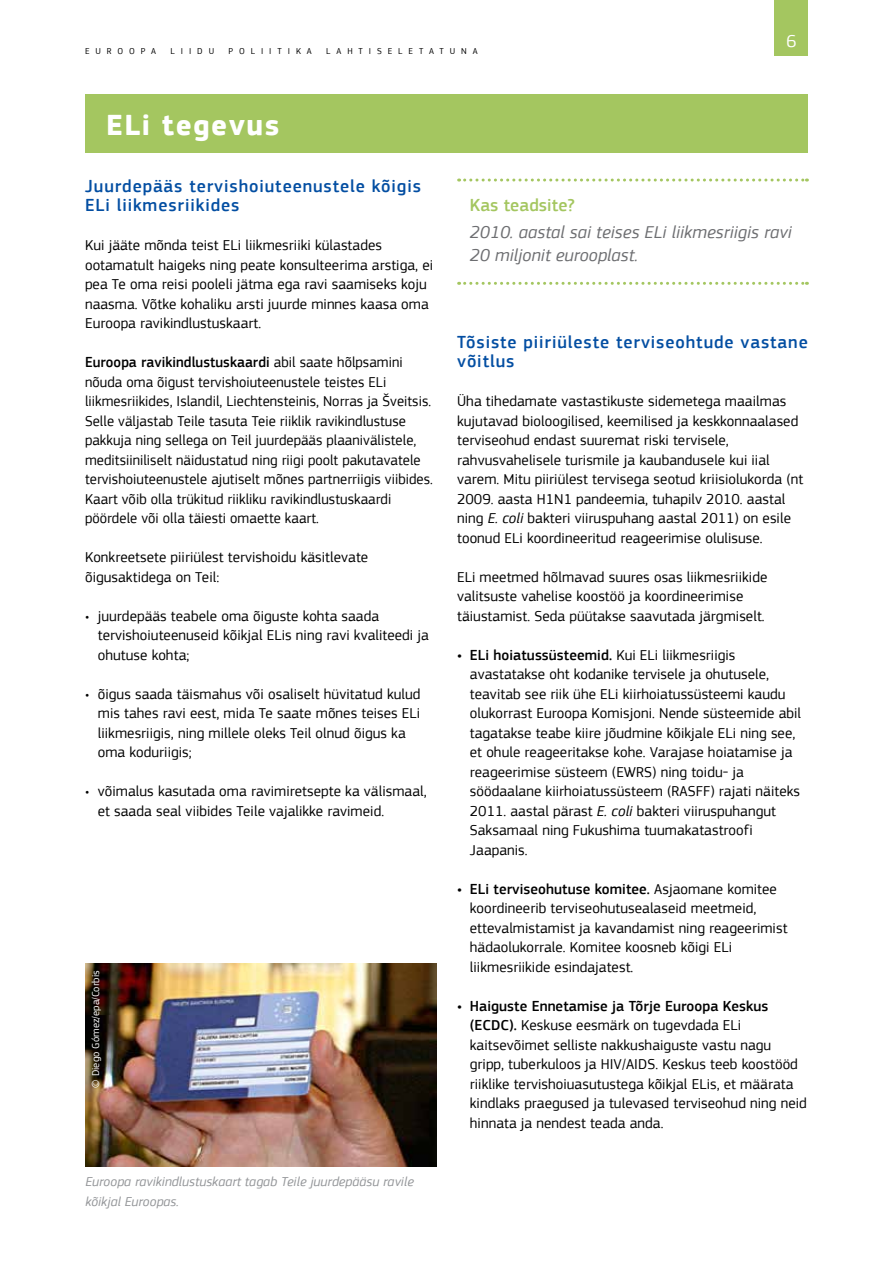
<style>
.page{position:relative;width:893px;height:1263px;background:#fff}
.page>*{position:absolute;margin:0;border:0;box-sizing:border-box;transform-origin:0 0}
.t1{font:700 30px "EC Square Sans Pro";letter-spacing:.05em;color:#fff}
.t2{font:500 18px/19.5px "EC Square Sans Pro";letter-spacing:.05em;color:#034ea2}
.t3{font:italic 18px/22.5px "EC Square Sans Pro";letter-spacing:.005em;color:#6d6e71}
.t4{font:500 18px "EC Square Sans Pro";letter-spacing:.005em;color:#a4c660}
.t5{font:18px "EC Square Sans Pro";color:#fff}
.t6{font:15px/19.5px "EC Square Sans Pro";letter-spacing:.005em;color:#000}
.t7{font:italic 13.5px/19.5px "EC Square Sans Pro";letter-spacing:.005em;color:#939598}
.t8{font:10.5px "EC Square Sans Pro";letter-spacing:.005em;color:#fff}
.t9{font:9px "EC Square Sans Pro";letter-spacing:.66em;color:#000}
.s1{font-weight:500}
.s2{font-style:italic}
</style>
<div class="page">
<div style="left:775px;top:0;width:33px;height:55px;background:#a4c660"></div>
<svg style="left:459px;top:179px;width:348px;height:3px"></svg>
<svg style="left:459px;top:282px;width:348px;height:3px"></svg>
<img style="left:85px;top:964px;width:351px;height:203px">
<div style="left:85px;top:94px;width:723px;height:59px;background:#a4c660"></div>
<p class="t9" style="left:85px;top:45px;width:73px">EUROOPA</p>
<p class="t9" style="left:171px;top:45px;width:45px">LIIDU</p>
<p class="t9" style="left:229px;top:45px;width:85px">POLIITIKA</p>
<p class="t9" style="left:326px;top:45px;width:153px">LAHTISELETATUNA</p>
<h1 class="t1" style="left:106px;top:107px;width:175px">ELi tegevus</h1>
<p class="t5" style="left:786px;top:30px;width:12px">6</p>
<p class="t2" style="left:85px;top:176px;width:337px">Juurdepääs tervishoiuteenustele kõigis<br>ELi liikmesriikides</p>
<p class="t6" style="left:85px;top:236px;width:350px">Kui jääte mõnda teist ELi liikmesriiki külastades ootamatult haigeks ning peate konsulteerima arstiga, ei pea Te oma reisi pooleli jätma ega ravi saamiseks koju naasma. Võtke kohaliku arsti juurde minnes kaasa oma Euroopa ravikindlustuskaart.</p>
<p class="t6" style="left:85px;top:353px;width:349px"><span class="s1">Euroopa ravikindlustuskaardi</span> abil saate hõlpsamini nõuda oma õigust tervishoiuteenustele teistes ELi liikmesriikides, Islandil, Liechtensteinis, Norras ja Šveitsis.<br>Selle väljastab Teile tasuta Teie riiklik ravikindlustuse pakkuja ning sellega on Teil juurdepääs plaanivälistele, meditsiiniliselt näidustatud ning riigi poolt pakutavatele tervishoiuteenustele ajutiselt mõnes partnerriigis viibides.<br>Kaart võib olla trükitud riikliku ravikindlustuskaardi pöördele või olla täiesti omaette kaart.</p>
<p class="t6" style="left:85px;top:548px;width:285px">Konkreetsete piiriülest tervishoidu käsitlevate õigusaktidega on Teil:</p>
<p class="t6" style="left:98px;top:606px;width:333px;text-indent:-13px">• juurdepääs teabele oma õiguste kohta saada tervishoiuteenuseid kõikjal ELis ning ravi kvaliteedi ja ohutuse kohta;</p>
<p class="t6" style="left:98px;top:684px;width:324px;text-indent:-13px">• õigus saada täismahus või osaliselt hüvitatud kulud mis tahes ravi eest, mida Te saate mõnes teises ELi liikmesriigis, ning millele oleks Teil olnud õigus ka oma koduriigis;</p>
<p class="t6" style="left:98px;top:782px;width:330px;text-indent:-13px">• võimalus kasutada oma ravimiretsepte ka välismaal, et saada seal viibides Teile vajalikke ravimeid.</p>
<p class="t8" style="left:90px;top:1088px;width:119px;rotate:-90deg">© Diego Gómez/epa/Corbis</p>
<p class="t7" style="left:85px;top:1172px;width:330px">Euroopa ravikindlustuskaart tagab Teile juurdepääsu ravile kõikjal Euroopas.</p>
<p class="t4" style="left:470px;top:195px;width:106px">Kas teadsite?</p>
<p class="t3" style="left:470px;top:221px;width:323px">2010. aastal sai teises ELi liikmesriigis ravi<br>20 miljonit eurooplast.</p>
<p class="t2" style="left:457px;top:332px;width:352px">Tõsiste piiriüleste terviseohtude vastane võitlus</p>
<p class="t6" style="left:457px;top:392px;width:348px">Üha tihedamate vastastikuste sidemetega maailmas kujutavad bioloogilised, keemilised ja keskkonnaalased terviseohud endast suuremat riski tervisele, rahvusvahelisele turismile ja kaubandusele kui iial varem. Mitu piiriülest tervisega seotud kriisiolukorda (nt 2009. aasta H1N1 pandeemia, tuhapilv 2010. aastal ning <span class="s2">E. coli</span> bakteri viiruspuhang aastal 2011) on esile toonud ELi koordineeritud reageerimise olulisuse.</p>
<p class="t6" style="left:457px;top:567px;width:312px">ELi meetmed hõlmavad suures osas liikmesriikide valitsuste vahelise koostöö ja koordineerimise täiustamist. Seda püütakse saavutada järgmiselt.</p>
<p class="t6" style="left:470px;top:645px;width:333px;text-indent:-13px"><span class="s1">• ELi hoiatussüsteemid.</span> Kui ELi liikmesriigis avastatakse oht kodanike tervisele ja ohutusele, teavitab see riik ühe ELi kiirhoiatussüsteemi kaudu olukorrast Euroopa Komisjoni. Nende süsteemide abil tagatakse teabe kiire jõudmine kõikjale ELi ning see, et ohule reageeritakse kohe. Varajase hoiatamise ja reageerimise süsteem (EWRS) ning toidu- ja söödaalane kiirhoiatussüsteem (RASFF) rajati näiteks 2011. aastal pärast <span class="s2">E. coli</span> bakteri viiruspuhangut Saksamaal ning Fukushima tuumakatastroofi Jaapanis.</p>
<p class="t6" style="left:470px;top:879px;width:319px;text-indent:-13px"><span class="s1">• ELi terviseohutuse komitee.</span> Asjaomane komitee koordineerib terviseohutusealaseid meetmeid, ettevalmistamist ja kavandamist ning reageerimist hädaolukorrale. Komitee koosneb kõigi ELi liikmesriikide esindajatest.</p>
<p class="t6" style="left:470px;top:996px;width:339px;text-indent:-13px"><span class="s1">• Haiguste Ennetamise ja Tõrje Euroopa Keskus (ECDC).</span> Keskuse eesmärk on tugevdada ELi kaitsevõimet selliste nakkushaiguste vastu nagu gripp, tuberkuloos ja HIV/AIDS. Keskus teeb koostööd riiklike tervishoiuasutustega kõikjal ELis, et määrata kindlaks praegused ja tulevased terviseohud ning neid hinnata ja nendest teada anda.</p>
</div>
